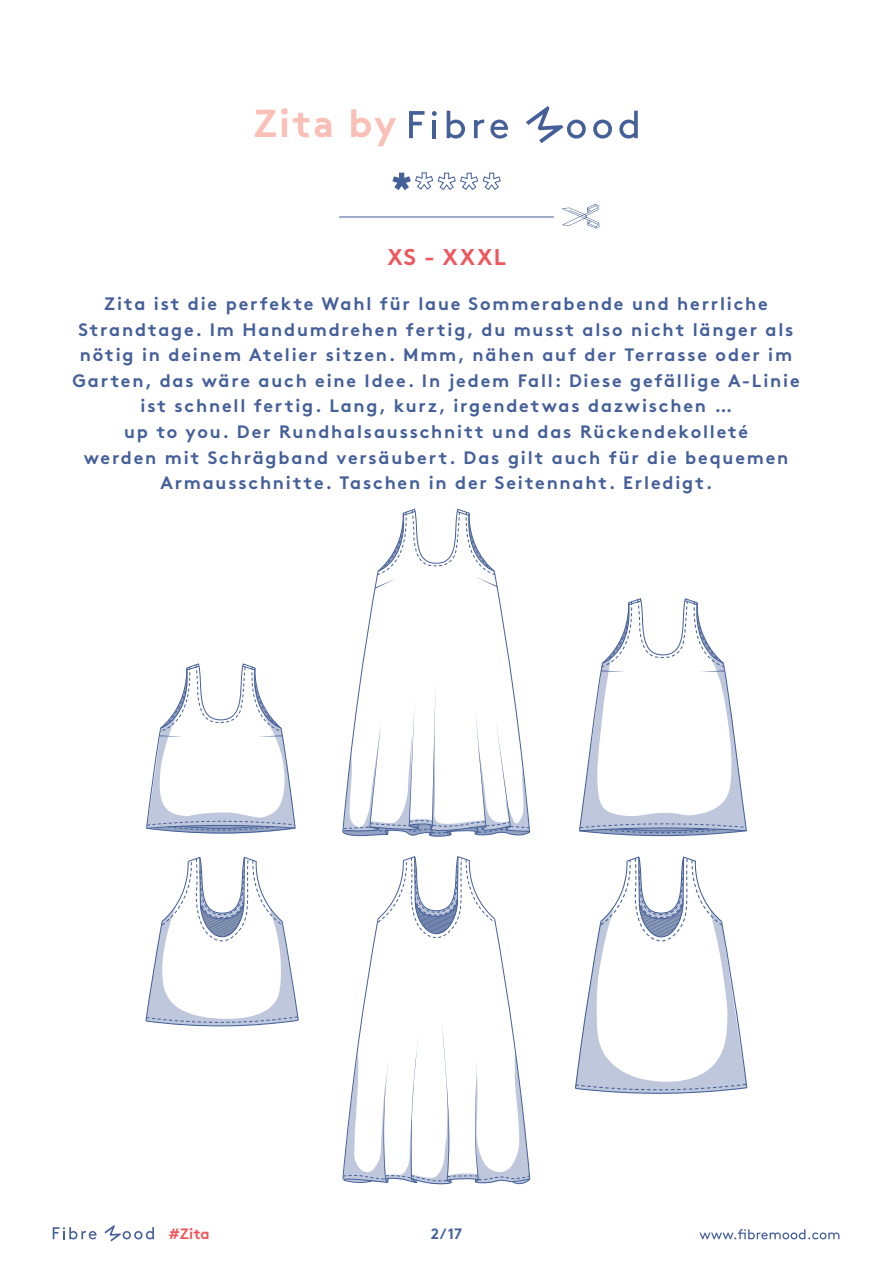
<style>
.page{position:relative;width:893px;height:1263px;background:#fff}
.page>*{position:absolute;margin:0;border:0;box-sizing:border-box;transform-origin:0 0}
.t1{font:700 39px "Brown";letter-spacing:.045em;color:#fabfb7}
.t2{font:700 22.8px "Brown";letter-spacing:.065em;color:#f0565d}
.t3{font:700 18px/25.5px "Brown";letter-spacing:.1em;color:#456099;text-align:center}
.t4{font:700 15px "Brown";color:#f0565d}
.t5{font:700 15px "Brown";color:#456099}
</style>
<div class="page">
<svg style="left:699px;top:1229px;width:140px;height:10px"></svg>
<svg style="left:53px;top:1227px;width:44px;height:12px"></svg>
<svg style="left:104px;top:1225px;width:50px;height:16px"></svg>
<hr style="left:339px;top:217px;width:215px;height:1px;background:#456099">
<svg style="left:562px;top:204px;width:38px;height:24px"></svg>
<svg style="left:392px;top:172px;width:109px;height:18px"></svg>
<svg style="left:409px;top:111px;width:16px;height:27px"></svg>
<svg style="left:432px;top:111px;width:5px;height:5px"></svg>
<hr style="left:432px;top:120px;width:4px;height:18px;background:#456099">
<svg style="left:447px;top:111px;width:18px;height:28px"></svg>
<svg style="left:474px;top:120px;width:10px;height:18px"></svg>
<svg style="left:490px;top:120px;width:18px;height:19px"></svg>
<svg style="left:526px;top:106px;width:60px;height:37px"></svg>
<svg style="left:593px;top:120px;width:19px;height:19px"></svg>
<svg style="left:619px;top:111px;width:19px;height:28px"></svg>
<svg style="left:342px;top:508px;width:189px;height:329px"></svg>
<svg style="left:342px;top:856px;width:189px;height:329px"></svg>
<svg style="left:579px;top:598px;width:168px;height:238px"></svg>
<svg style="left:575px;top:856px;width:173px;height:238px"></svg>
<svg style="left:146px;top:663px;width:150px;height:171px"></svg>
<svg style="left:145px;top:856px;width:154px;height:170px"></svg>
<h1 class="t1" style="left:253px;top:92px;width:145px">Zita by</h1>
<p class="t2" style="left:387px;top:239px;width:120px">XS - XXXL</p>
<p class="t3" style="left:72px;top:289px;width:729px">Zita ist die perfekte Wahl für laue Sommerabende und herrliche Strandtage. Im Handumdrehen fertig, du musst also nicht länger als nötig in deinem Atelier sitzen. Mmm, nähen auf der Terrasse oder im Garten, das wäre auch eine Idee. In jedem Fall: Diese gefällige A-Linie ist schnell fertig. Lang, kurz, irgendetwas dazwischen …<br>up to you. Der Rundhalsausschnitt und das Rückendekolleté<br>werden mit Schrägband versäubert. Das gilt auch für die bequemen Armausschnitte. Taschen in der Seitennaht. Erledigt.</p>
<p class="t4" style="left:169px;top:1222px;width:42px">#Zita</p>
<p class="t5" style="left:431px;top:1221px;width:33px">2/17</p>
</div>
